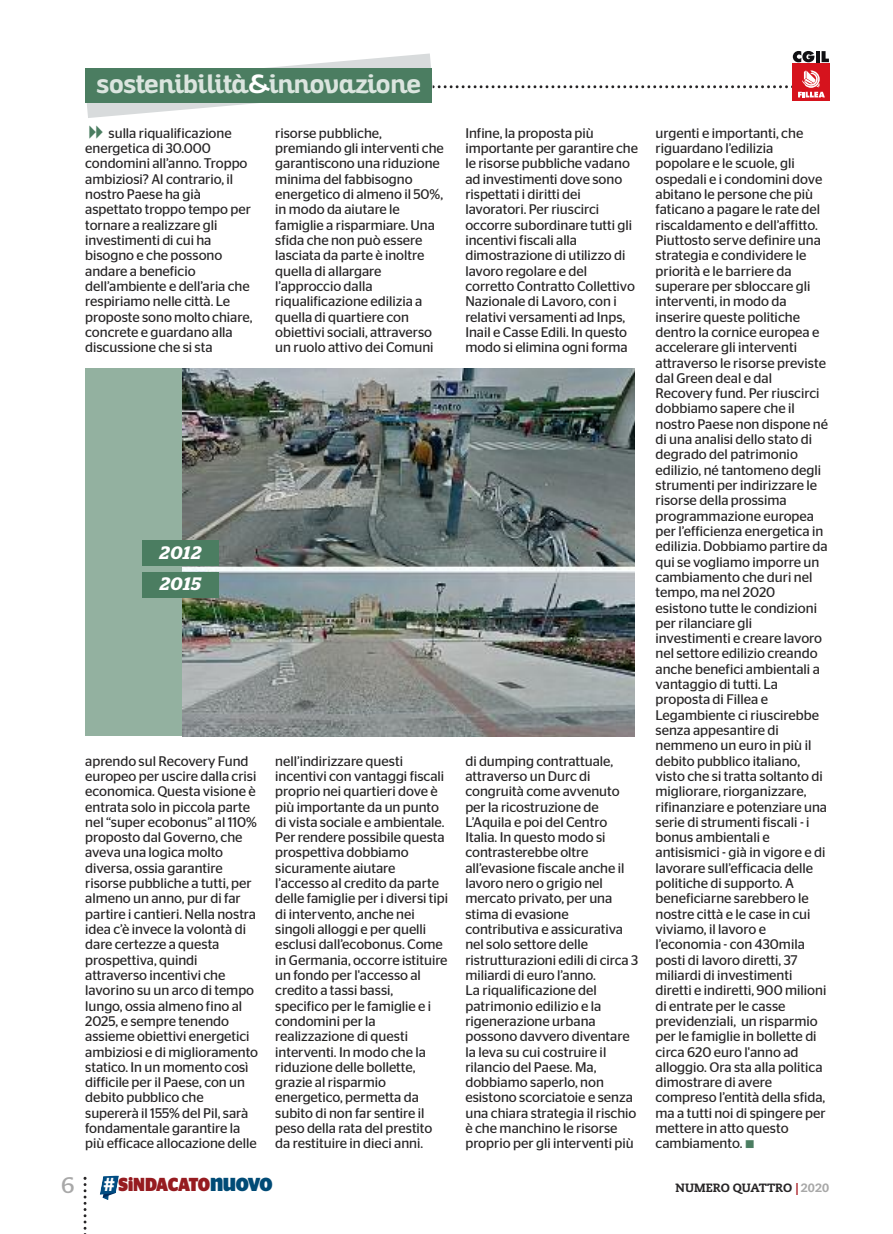
<style>
.page{position:relative;width:893px;height:1234px;background:#fff}
.page>*{position:absolute;margin:0;border:0;box-sizing:border-box;transform-origin:0 0}
.t1{font:700 25.5px "Altair";color:#dbe5df}
.t2{font:22.5px "Stag";color:#a8a8a8}
.t3{font:900 18.75px "Stag Sans";letter-spacing:-.025em;color:#961b20;scale:.85 1}
.t4{font:italic 600 18px/31.2px "Stag";letter-spacing:.05em;color:#fff}
.t5{font:13.95px/15.3px "Stag Sans";color:#272526}
.t6{font:800 12px "Caecilia LT Std";color:#272526}
.s1{color:#fff}
.s2{color:#4b7d61}
.s3{font-weight:500;color:#fff}
.s4{font-weight:700;font-size:24.9px;color:#004b76}
.s5{color:#a81e25}
.s6{color:#a8a8a8}
</style>
<div class="page">
<svg style="left:84px;top:1176px;width:3px;height:54px"></svg>
<svg style="left:100px;top:1175px;width:19px;height:24px"></svg>
<div style="left:85px;top:368px;width:550px;height:368px;background:#93b1a0"></div>
<img style="left:182px;top:368px;width:453px;height:368px">
<div style="left:142px;top:540px;width:77px;height:26px;background:#4b7d61"></div>
<div style="left:142px;top:571px;width:77px;height:26px;background:#4b7d61"></div>
<svg style="left:85px;top:51px;width:744px;height:67px"></svg>
<div style="left:86px;top:68px;width:346px;height:35px;background:#4b7d61"></div>
<h1 class="t1" style="left:97px;top:69px;width:326px">sostenibilità<span class="s1">&amp;</span>innovazione</h1>
<p class="t5" style="left:85px;top:126px;width:169px;text-indent:23px">sulla riqualificazione energetica di 30.000 condomini all’anno. Troppo ambiziosi? Al contrario, il nostro Paese ha già aspettato troppo tempo per tornare a realizzare gli investimenti di cui ha bisogno e che possono andare a beneficio dell’ambiente e dell’aria che respiriamo nelle città. Le proposte sono molto chiare, concrete e guardano alla discussione che si sta</p>
<p class="t5" style="left:275px;top:126px;width:170px">risorse pubbliche, premiando gli interventi che garantiscono una riduzione minima del fabbisogno energetico di almeno il 50%, in modo da aiutare le famiglie a risparmiare. Una sfida che non può essere lasciata da parte è inoltre quella di allargare l’approccio dalla riqualificazione edilizia a quella di quartiere con obiettivi sociali, attraverso un ruolo attivo dei Comuni</p>
<p class="t4" style="left:160px;top:538px;width:43px">2012<br>2015</p>
<p class="t5" style="left:85px;top:754px;width:174px">aprendo sul Recovery Fund europeo per uscire dalla crisi economica. Questa visione è entrata solo in piccola parte nel “super ecobonus” al 110% proposto dal Governo, che aveva una logica molto diversa, ossia garantire risorse pubbliche a tutti, per almeno un anno, pur di far partire i cantieri. Nella nostra idea c’è invece la volontà di dare certezze a questa prospettiva, quindi attraverso incentivi che lavorino su un arco di tempo lungo, ossia almeno fino al<br>2025, e sempre tenendo assieme obiettivi energetici ambiziosi e di miglioramento statico. In un momento così difficile per il Paese, con un debito pubblico che supererà il 155% del Pil, sarà fondamentale garantire la più efficace allocazione delle</p>
<p class="t5" style="left:275px;top:754px;width:174px">nell’indirizzare questi incentivi con vantaggi fiscali proprio nei quartieri dove è più importante da un punto di vista sociale e ambientale.<br>Per rendere possibile questa prospettiva dobbiamo sicuramente aiutare l’accesso al credito da parte delle famiglie per i diversi tipi di intervento, anche nei singoli alloggi e per quelli esclusi dall’ecobonus. Come in Germania, occorre istituire un fondo per l'accesso al credito a tassi bassi, specifico per le famiglie e i condomini per la realizzazione di questi interventi. In modo che la riduzione delle bollette, grazie al risparmio energetico, permetta da subito di non far sentire il peso della rata del prestito da restituire in dieci anni.</p>
<p class="t5" style="left:465px;top:126px;width:174px">Infine, la proposta più importante per garantire che le risorse pubbliche vadano ad investimenti dove sono rispettati i diritti dei lavoratori. Per riuscirci occorre subordinare tutti gli incentivi fiscali alla dimostrazione di utilizzo di lavoro regolare e del corretto Contratto Collettivo<br>Nazionale di Lavoro, con i relativi versamenti ad Inps,<br>Inail e Casse Edili. In questo modo si elimina ogni forma</p>
<p class="t5" style="left:465px;top:754px;width:174px">di dumping contrattuale, attraverso un Durc di congruità come avvenuto per la ricostruzione de<br>L’Aquila e poi del Centro<br>Italia. In questo modo si contrasterebbe oltre all’evasione fiscale anche il lavoro nero o grigio nel mercato privato, per una stima di evasione contributiva e assicurativa nel solo settore delle ristrutturazioni edili di circa 3 miliardi di euro l’anno.<br>La riqualificazione del patrimonio edilizio e la rigenerazione urbana possono davvero diventare la leva su cui costruire il rilancio del Paese. Ma, dobbiamo saperlo, non esistono scorciatoie e senza una chiara strategia il rischio è che manchino le risorse proprio per gli interventi più</p>
<p class="t5" style="left:655px;top:126px;width:174px">urgenti e importanti, che riguardano l’edilizia popolare e le scuole, gli ospedali e i condomini dove abitano le persone che più faticano a pagare le rate del riscaldamento e dell’affitto.<br>Piuttosto serve definire una strategia e condividere le priorità e le barriere da superare per sbloccare gli interventi, in modo da inserire queste politiche dentro la cornice europea e accelerare gli interventi attraverso le risorse previste dal Green deal e dal<br>Recovery fund. Per riuscirci dobbiamo sapere che il nostro Paese non dispone né di una analisi dello stato di degrado del patrimonio edilizio, né tantomeno degli strumenti per indirizzare le risorse della prossima programmazione europea per l’efficienza energetica in edilizia. Dobbiamo partire da qui se vogliamo imporre un cambiamento che duri nel tempo, ma nel 2020 esistono tutte le condizioni per rilanciare gli investimenti e creare lavoro nel settore edilizio creando anche benefici ambientali a vantaggio di tutti. La proposta di Fillea e<br>Legambiente ci riuscirebbe senza appesantire di nemmeno un euro in più il debito pubblico italiano, visto che si tratta soltanto di migliorare, riorganizzare, rifinanziare e potenziare una serie di strumenti fiscali - i bonus ambientali e antisismici - già in vigore e di lavorare sull’efficacia delle politiche di supporto. A beneficiarne sarebbero le nostre città e le case in cui viviamo, il lavoro e l’economia - con 430mila posti di lavoro diretti, 37 miliardi di investimenti diretti e indiretti, 900 milioni di entrate per le casse previdenziali, un risparmio per le famiglie in bollette di circa 620 euro l'anno ad alloggio. Ora sta alla politica dimostrare di avere compreso l’entità della sfida, ma a tutti noi di spingere per mettere in atto questo cambiamento. <span class="s2">■</span></p>
<h2 class="t2" style="left:61px;top:1176px;width:14px">6</h2>
<h3 class="t3" style="left:104px;top:1177px;width:200px"><span class="s3">#</span> SiNDACATO<span class="s4">nuovo</span></h3>
<p class="t6" style="left:676px;top:1182px;width:155px">NUMERO QUATTRO <span class="s5">|</span> <span class="s6">2020</span></p>
</div>
